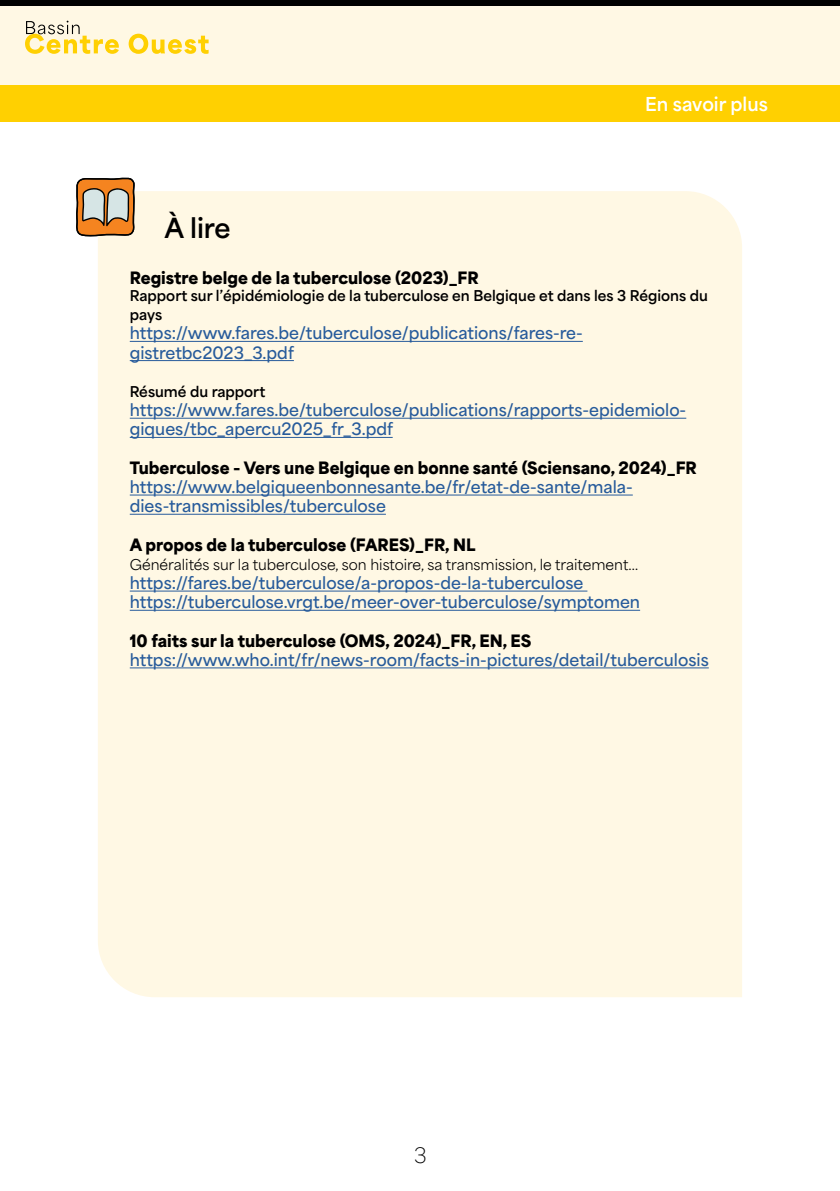
<style>
.page{position:relative;width:840px;height:1191px;background:#fff}
.page>*{position:absolute;margin:0;border:0;box-sizing:border-box;transform-origin:0 0}
.t1{font:700 26px "Area Normal";color:#000}
.t2{font:100 20px "Area Normal";color:#000}
.t3{font:700 18px "Area Normal";color:#fff}
.t4{font:600 16px/19.2px "Area Normal";color:#275b9b}
.t5{font:900 16px "Area Normal";color:#000}
.t6{font:700 14px/19.2px "Area Normal";color:#000}
.t7{font:14px "Area Normal";color:#000}
</style>
<div class="page">
<div style="left:0;top:6px;width:839px;height:79px;background:#fff8e4"></div>
<div style="left:0;top:0;width:839px;height:6px;background:#000"></div>
<div style="left:0;top:85px;width:839px;height:36px;background:#ffd001"></div>
<svg style="left:25px;top:21px;width:183px;height:33px"></svg>
<div style="left:98px;top:191px;width:643px;height:806px;background:#fff8e4"></div>
<svg style="left:76px;top:177px;width:59px;height:59px"></svg>
<hr style="left:130px;top:341px;width:452px;height:1px;background:#275b9b">
<hr style="left:130px;top:360px;width:164px;height:1px;background:#275b9b">
<hr style="left:130px;top:418px;width:556px;height:1px;background:#275b9b">
<hr style="left:130px;top:437px;width:262px;height:1px;background:#275b9b">
<hr style="left:130px;top:494px;width:502px;height:1px;background:#275b9b">
<hr style="left:130px;top:514px;width:255px;height:1px;background:#275b9b">
<hr style="left:130px;top:590px;width:457px;height:1px;background:#275b9b">
<hr style="left:130px;top:610px;width:509px;height:1px;background:#275b9b">
<hr style="left:130px;top:667px;width:578px;height:1px;background:#275b9b">
<p class="t3" style="left:645px;top:87px;width:124px">En savoir plus</p>
<h1 class="t1" style="left:164px;top:204px;width:68px">À lire</h1>
<p class="t5" style="left:130px;top:263px;width:350px">Registre belge de la tuberculose (2023)_FR</p>
<p class="t6" style="left:130px;top:284px;width:579px">Rapport sur l’épidémiologie de la tuberculose en Belgique et dans les 3 Régions du pays</p>
<p class="t4" style="left:130px;top:322px;width:454px">https://www.fares.be/tuberculose/publications/fares-re&shy;gistretbc2023_3.pdf</p>
<p class="t6" style="left:130px;top:380px;width:137px">Résumé du rapport</p>
<p class="t4" style="left:130px;top:399px;width:557px">https://www.fares.be/tuberculose/publications/rapports-epidemiolo&shy;giques/tbc_apercu2025_fr_3.pdf</p>
<p class="t5" style="left:130px;top:453px;width:568px">Tuberculose - Vers une Belgique en bonne santé (Sciensano, 2024)_FR</p>
<p class="t4" style="left:130px;top:475px;width:504px">https://www.belgiqueenbonnesante.be/fr/etat-de-sante/mala&shy;dies-transmissibles/tuberculose</p>
<p class="t5" style="left:130px;top:530px;width:347px">A propos de la tuberculose (FARES)_FR, NL</p>
<p class="t7" style="left:130px;top:552px;width:509px">Généralités sur la tuberculose, son histoire, sa transmission, le traitement…</p>
<p class="t4" style="left:130px;top:571px;width:511px">https://fares.be/tuberculose/a-propos-de-la-tuberculose https://tuberculose.vrgt.be/meer-over-tuberculose/symptomen</p>
<p class="t5" style="left:130px;top:626px;width:403px">10 faits sur la tuberculose (OMS, 2024)_FR, EN, ES</p>
<p class="t4" style="left:130px;top:648px;width:580px">https://www.who.int/fr/news-room/facts-in-pictures/detail/tuberculosis</p>
<p class="t2" style="left:414px;top:1138px;width:14px">3</p>
</div>
